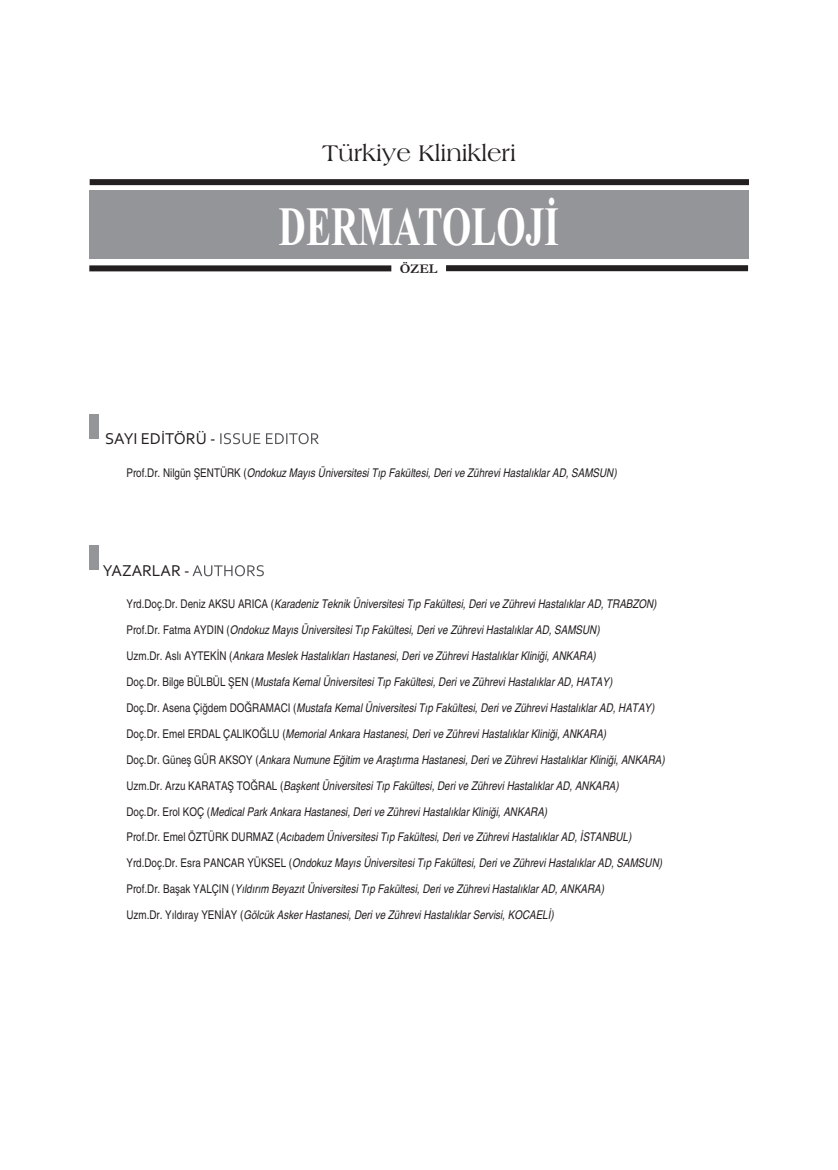
<style>
.page{position:relative;width:838px;height:1170px;background:#fff}
.page>*{position:absolute;margin:0;border:0;box-sizing:border-box;transform-origin:0 0}
.t1{font:700 55.35px "Times New Roman";color:#fff;scale:.68 1}
.t2{font:24px "Americana BT Roman";color:#231f20}
.t3{font:16.5px "Corbel";color:#231f20}
.t4{font:700 13.5px "Garamond";color:#231f20}
.t5{font:italic condensed 12px/26px "Helvetica";color:#231f20}
.s1{font-style:normal}
</style>
<div class="page">
<div style="left:89px;top:191px;width:659px;height:68px;background:#939598"></div>
<div style="left:90px;top:179px;width:659px;height:6px;background:#231f20"></div>
<div style="left:89px;top:265px;width:302px;height:6px;background:#231f20"></div>
<div style="left:446px;top:265px;width:302px;height:6px;background:#231f20"></div>
<div style="left:89px;top:414px;width:10px;height:25px;background:#939598"></div>
<div style="left:89px;top:545px;width:10px;height:25px;background:#939598"></div>
<svg style="left:220px;top:433px;width:67px;height:11px"></svg>
<svg style="left:192px;top:565px;width:72px;height:11px"></svg>
<h3 class="t3" style="left:105px;top:428px;width:112px">SAYI EDİTÖRÜ -</h3>
<h2 class="t2" style="left:322px;top:138px;width:195px">Türkiye Klinikleri</h2>
<h1 class="t1" style="left:279px;top:193px;width:413px">DERMATOLOJİ</h1>
<p class="t4" style="left:399px;top:260px;width:39px">ÖZEL</p>
<p class="t5" style="left:126px;top:460px;width:491px"><span class="s1">Prof.Dr. Nilgün ŞENTÜRK (</span>Ondokuz Mayıs Üniversitesi Tıp Fakültesi, Deri ve Zührevi Hastalıklar AD, SAMSUN)</p>
<h3 class="t3" style="left:103px;top:560px;width:88px">YAZARLAR -</h3>
<p class="t5" style="left:126px;top:591px;width:540px"><span class="s1">Yrd.Doç.Dr. Deniz AKSU ARICA (</span>Karadeniz Teknik Üniversitesi Tıp Fakültesi, Deri ve Zührevi Hastalıklar AD, TRABZON)<br><span class="s1">Prof.Dr. Fatma AYDIN (</span>Ondokuz Mayıs Üniversitesi Tıp Fakültesi, Deri ve Zührevi Hastalıklar AD, SAMSUN)<br><span class="s1">Uzm.Dr. Aslı AYTEKİN (</span>Ankara Meslek Hastalıkları Hastanesi, Deri ve Zührevi Hastalıklar Kliniği, ANKARA)<br><span class="s1">Doç.Dr. Bilge BÜLBÜL ŞEN (</span>Mustafa Kemal Üniversitesi Tıp Fakültesi, Deri ve Zührevi Hastalıklar AD, HATAY)<br><span class="s1">Doç.Dr. Asena Çiğdem DOĞRAMACI (</span>Mustafa Kemal Üniversitesi Tıp Fakültesi, Deri ve Zührevi Hastalıklar AD, HATAY)<br><span class="s1">Doç.Dr. Emel ERDAL ÇALIKOĞLU (</span>Memorial Ankara Hastanesi, Deri ve Zührevi Hastalıklar Kliniği, ANKARA)<br><span class="s1">Doç.Dr. Güneş GÜR AKSOY (</span>Ankara Numune Eğitim ve Araştırma Hastanesi, Deri ve Zührevi Hastalıklar Kliniği, ANKARA)<br><span class="s1">Uzm.Dr. Arzu KARATAŞ TOĞRAL (</span>Başkent Üniversitesi Tıp Fakültesi, Deri ve Zührevi Hastalıklar AD, ANKARA)<br><span class="s1">Doç.Dr. Erol KOÇ (</span>Medical Park Ankara Hastanesi, Deri ve Zührevi Hastalıklar Kliniği, ANKARA)<br><span class="s1">Prof.Dr. Emel ÖZTÜRK DURMAZ (</span>Acıbadem Üniversitesi Tıp Fakültesi, Deri ve Zührevi Hastalıklar AD, İSTANBUL)<br><span class="s1">Yrd.Doç.Dr. Esra PANCAR YÜKSEL (</span>Ondokuz Mayıs Üniversitesi Tıp Fakültesi, Deri ve Zührevi Hastalıklar AD, SAMSUN)<br><span class="s1">Prof.Dr. Başak YALÇIN (</span>Yıldırım Beyazıt Üniversitesi Tıp Fakültesi, Deri ve Zührevi Hastalıklar AD, ANKARA)<br><span class="s1">Uzm.Dr. Yıldıray YENİAY (</span>Gölcük Asker Hastanesi, Deri ve Zührevi Hastalıklar Servisi, KOCAELİ)</p>
</div>
